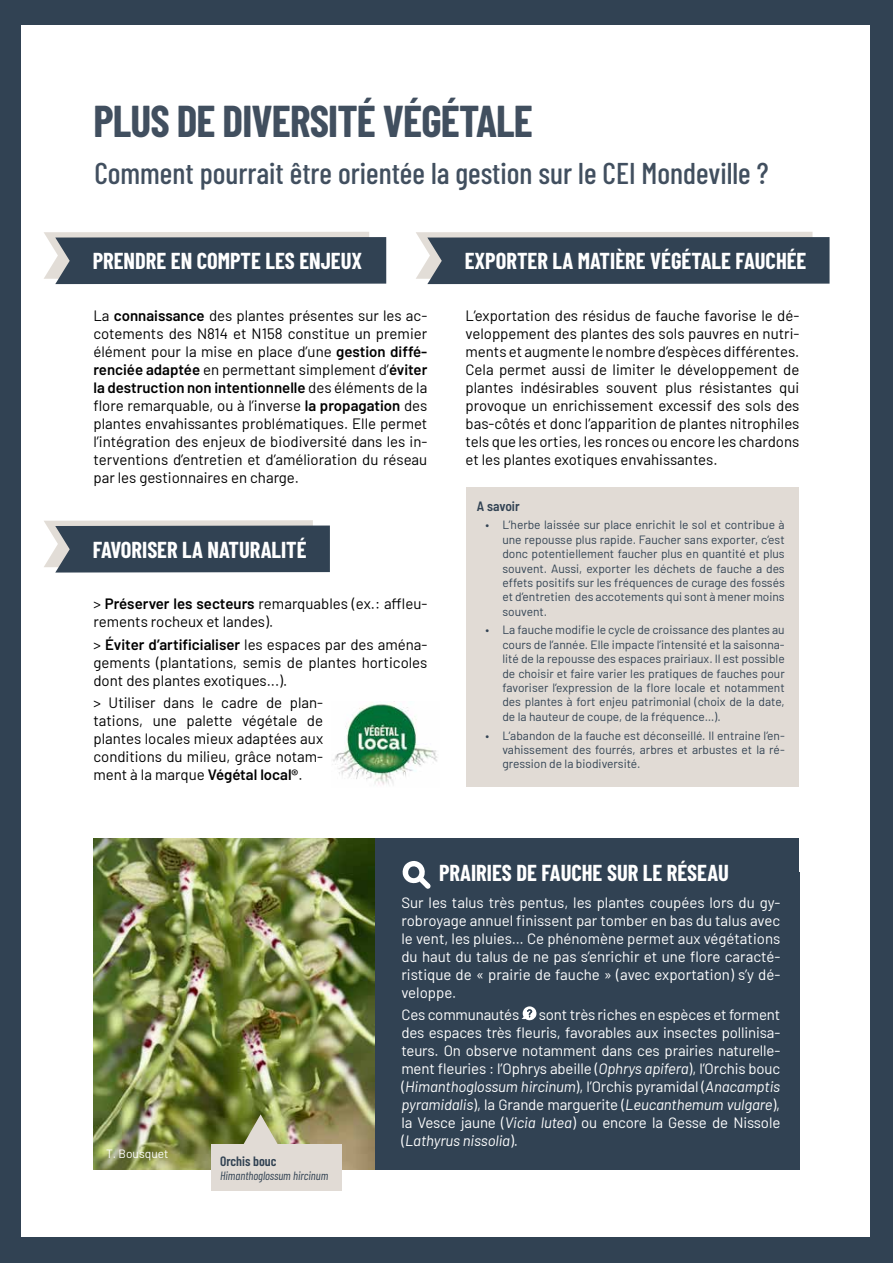
<style>
.page{position:relative;width:893px;height:1263px;background:#fff}
.page>*{position:absolute;margin:0;border:0;box-sizing:border-box;transform-origin:0 0}
.t1{font:700 43.5px "Barlow Condensed";letter-spacing:-.02em;color:#414f5f}
.t2{font:500 30px "Barlow Condensed";color:#414f5f}
.t3{font:700 22.5px "Barlow Condensed";color:#fff}
.t4{font:15px/18px "Barlow";color:#000;text-align:justify}
.t5{font:15px/18px "Barlow";letter-spacing:-.01em;color:#fff;text-align:justify}
.t6{font:600 13.5px "Barlow Condensed";color:#314253}
.t7{font:600 semi-condensed 13.5px "Barlow";color:#314253}
.t8{font:12px/14.4px "Barlow";color:#314253;text-align:justify}
.t9{font:italic 12px "Barlow Condensed";color:#314253}
.t10{font:12px "Barlow";color:#fff}
.s1{font-weight:600}
.s2{font-style:italic}
</style>
<div class="page">
<div style="left:0;top:0;width:893px;height:24px;background:#314253"></div>
<div style="left:0;top:0;width:20px;height:1263px;background:#314253"></div>
<div style="left:871px;top:0;width:22px;height:1263px;background:#314253"></div>
<div style="left:0;top:1237px;width:893px;height:26px;background:#314253"></div>
<svg style="left:44px;top:232px;width:342px;height:52px;background:#4d5b68"></svg>
<svg style="left:416px;top:232px;width:413px;height:52px;background:#4b5967"></svg>
<svg style="left:44px;top:520px;width:286px;height:52px;background:#505d6a"></svg>
<img style="left:333px;top:702px;width:105px;height:83px">
<div style="left:466px;top:487px;width:333px;height:300px;background:#e1dbd5"></div>
<div style="left:94px;top:838px;width:705px;height:331px;background:#314253"></div>
<img style="left:94px;top:838px;width:280px;height:331px">
<svg style="left:402px;top:861px;width:29px;height:28px"></svg>
<svg style="left:522px;top:1006px;width:15px;height:14px"></svg>
<div style="left:212px;top:1144px;width:130px;height:47px;background:#e1dbd5"></div>
<svg style="left:238px;top:1114px;width:45px;height:30px"></svg>
<h1 class="t1" style="left:94px;top:90px;width:441px">PLUS DE DIVERSITÉ VÉGÉTALE</h1>
<h2 class="t2" style="left:94px;top:152px;width:675px">Comment pourrait être orientée la gestion sur le CEI Mondeville ?</h2>
<h3 class="t3" style="left:93px;top:245px;width:271px">PRENDRE EN COMPTE LES ENJEUX</h3>
<h3 class="t3" style="left:465px;top:245px;width:343px">EXPORTER LA MATIÈRE VÉGÉTALE FAUCHÉE</h3>
<p class="t4" style="left:93px;top:305px;width:335px">La <span class="s1">connaissance</span> des plantes présentes sur les ac&shy;cotements des N814 et N158 constitue un premier élément pour la mise en place d’une <span class="s1">gestion diffé&shy;renciée adaptée</span> en permettant simplement d’<span class="s1">éviter la destruction non intentionnelle</span> des éléments de la flore remarquable, ou à l’inverse <span class="s1">la propagation</span> des plantes envahissantes problématiques. Elle permet l’intégration des enjeux de biodiversité dans les in&shy;terventions d’entretien et d’amélioration du réseau par les gestionnaires en charge.</p>
<p class="t4" style="left:465px;top:305px;width:335px">L’exportation des résidus de fauche favorise le dé&shy;veloppement des plantes des sols pauvres en nutri&shy;ments et augmente le nombre d’espèces différentes.<br>Cela permet aussi de limiter le développement de plantes indésirables souvent plus résistantes qui provoque un enrichissement excessif des sols des bas-côtés et donc l’apparition de plantes nitrophiles tels que les orties, les ronces ou encore les chardons et les plantes exotiques envahissantes.</p>
<h3 class="t3" style="left:93px;top:534px;width:215px">FAVORISER LA NATURALITÉ</h3>
<p class="t4" style="left:93px;top:594px;width:335px">&gt; <span class="s1">Préserver les secteurs</span> remarquables (ex.: affleu&shy;rements rocheux et landes).</p>
<p class="t4" style="left:93px;top:634px;width:335px">&gt; <span class="s1">Éviter d’artificialiser</span> les espaces par des aména&shy;gements (plantations, semis de plantes horticoles dont des plantes exotiques...).</p>
<p class="t4" style="left:93px;top:692px;width:231px">&gt; Utiliser dans le cadre de plan&shy;tations, une palette végétale de plantes locales mieux adaptées aux conditions du milieu, grâce notam&shy;ment à la marque <span class="s1">Végétal local®</span>.</p>
<p class="t7" style="left:477px;top:496px;width:44px">A savoir</p>
<p class="t8" style="left:502px;top:517px;width:284px;text-indent:-17px">• L’herbe laissée sur place enrichit le sol et contribue à une repousse plus rapide. Faucher sans exporter, c’est donc potentiellement faucher plus en quantité et plus souvent. Aussi, exporter les déchets de fauche a des effets positifs sur les fréquences de curage des fossés et d’entretien des accotements qui sont à mener moins souvent.</p>
<p class="t8" style="left:502px;top:622px;width:284px;text-indent:-17px">• La fauche modifie le cycle de croissance des plantes au cours de l’année. Elle impacte l’intensité et la saisonna&shy;lité de la repousse des espaces prairiaux. Il est possible de choisir et faire varier les pratiques de fauches pour favoriser l’expression de la flore locale et notamment des plantes à fort enjeu patrimonial (choix de la date, de la hauteur de coupe, de la fréquence…).</p>
<p class="t8" style="left:502px;top:727px;width:284px;text-indent:-17px">• L’abandon de la fauche est déconseillé. Il entraine l’en&shy;vahissement des fourrés, arbres et arbustes et la ré&shy;gression de la biodiversité.</p>
<p class="t10" style="left:106px;top:1145px;width:64px">T. Bousquet</p>
<p class="t6" style="left:220px;top:1152px;width:58px">Orchis bouc</p>
<p class="t9" style="left:220px;top:1167px;width:110px">Himanthoglossum hircinum</p>
<h3 class="t3" style="left:439px;top:857px;width:291px">PRAIRIES DE FAUCHE SUR LE RÉSEAU</h3>
<p class="t5" style="left:401px;top:892px;width:380px">Sur les talus très pentus, les plantes coupées lors du gy&shy;robroyage annuel finissent par tomber en bas du talus avec le vent, les pluies… Ce phénomène permet aux végétations du haut du talus de ne pas s’enrichir et une flore caracté&shy;ristique de « prairie de fauche » (avec exportation) s’y dé&shy;veloppe.</p>
<p class="t5" style="left:401px;top:1005px;width:119px">Ces communautés</p>
<p class="t5" style="left:401px;top:1005px;width:380px;text-indent:137px">sont très riches en espèces et forment des espaces très fleuris, favorables aux insectes pollinisa&shy;teurs. On observe notamment dans ces prairies naturelle&shy;ment fleuries : l’Ophrys abeille (<span class="s2">Ophrys apifera</span>), l’Orchis bouc (<span class="s2">Himanthoglossum hircinum</span>), l’Orchis pyramidal (<span class="s2">Anacamptis pyramidalis</span>), la Grande marguerite (<span class="s2">Leucanthemum vulgare</span>), la Vesce jaune (<span class="s2">Vicia lutea</span>) ou encore la Gesse de Nissole (<span class="s2">Lathyrus nissolia</span>).</p>
</div>
